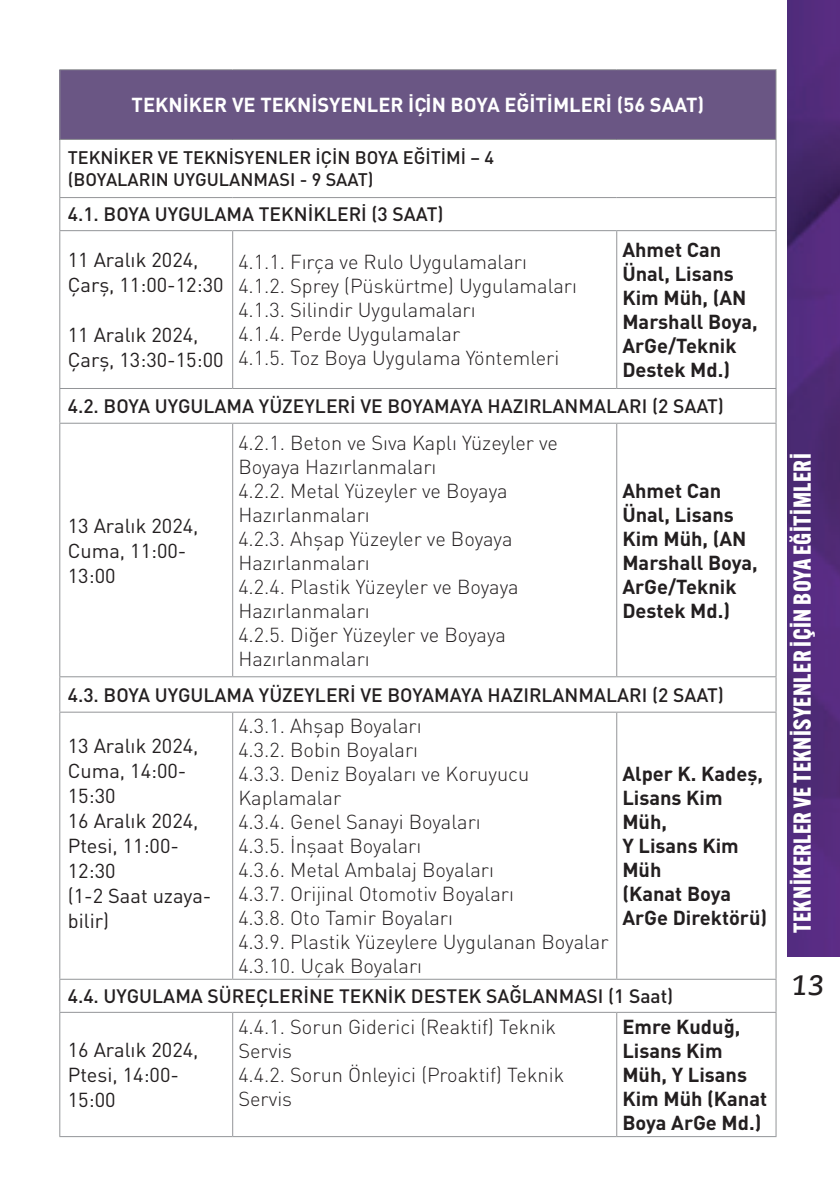
<style>
.page{position:relative;width:840px;height:1191px;background:#fff}
.page>*{position:absolute;margin:0;border:0;box-sizing:border-box;transform-origin:0 0}
.t1{font:italic 28px "Caecilia T Bold";color:#231f20}
.t2{font:700 24px "Alternate Gothic ATF";letter-spacing:.02em;color:#fff}
.t3{font:300 20px/24px "DIN Pro";color:#231f20}
.t4{font:700 20px/24px "DIN Pro";color:#231f20}
.t5{font:20px/25px "DIN Pro";color:#231f20}
.t6{font:700 20px "DIN Pro";color:#fff}
.t7{font:500 19.2px "DIN Pro";color:#231f20}
.t8{font:500 18px/22px "DIN Pro";color:#231f20}
</style>
<div class="page">
<img style="left:787px;top:0;width:52px;height:956px">
<div style="left:60px;top:70px;width:715px;height:69px;background:#6a5684"></div>
<hr style="left:59px;top:69px;width:173px;height:1px;background:#939598">
<hr style="left:59px;top:70px;width:1px;height:69px;background:#939598">
<hr style="left:232px;top:69px;width:384px;height:1px;background:#939598">
<hr style="left:616px;top:69px;width:160px;height:1px;background:#939598">
<hr style="left:775px;top:70px;width:1px;height:69px;background:#939598">
<hr style="left:59px;top:139px;width:173px;height:1px;background:#939598">
<hr style="left:59px;top:140px;width:1px;height:57px;background:#939598">
<hr style="left:232px;top:139px;width:384px;height:1px;background:#939598">
<hr style="left:616px;top:139px;width:160px;height:1px;background:#939598">
<hr style="left:775px;top:140px;width:1px;height:57px;background:#939598">
<hr style="left:59px;top:197px;width:173px;height:1px;background:#939598">
<hr style="left:59px;top:198px;width:1px;height:32px;background:#939598">
<hr style="left:232px;top:197px;width:384px;height:1px;background:#939598">
<hr style="left:616px;top:197px;width:160px;height:1px;background:#939598">
<hr style="left:775px;top:198px;width:1px;height:32px;background:#939598">
<hr style="left:59px;top:230px;width:173px;height:1px;background:#939598">
<hr style="left:59px;top:231px;width:1px;height:157px;background:#939598">
<hr style="left:232px;top:230px;width:384px;height:1px;background:#939598">
<hr style="left:232px;top:231px;width:1px;height:157px;background:#939598">
<hr style="left:616px;top:230px;width:160px;height:1px;background:#939598">
<hr style="left:775px;top:231px;width:1px;height:157px;background:#939598">
<hr style="left:59px;top:388px;width:173px;height:1px;background:#939598">
<hr style="left:59px;top:389px;width:1px;height:34px;background:#939598">
<hr style="left:232px;top:388px;width:384px;height:1px;background:#939598">
<hr style="left:616px;top:388px;width:160px;height:1px;background:#939598">
<hr style="left:775px;top:389px;width:1px;height:34px;background:#939598">
<hr style="left:59px;top:423px;width:173px;height:1px;background:#939598">
<hr style="left:59px;top:424px;width:1px;height:252px;background:#939598">
<hr style="left:232px;top:423px;width:384px;height:1px;background:#939598">
<hr style="left:232px;top:424px;width:1px;height:252px;background:#939598">
<hr style="left:616px;top:423px;width:160px;height:1px;background:#939598">
<hr style="left:775px;top:424px;width:1px;height:252px;background:#939598">
<hr style="left:59px;top:676px;width:173px;height:1px;background:#939598">
<hr style="left:59px;top:677px;width:1px;height:34px;background:#939598">
<hr style="left:232px;top:676px;width:384px;height:1px;background:#939598">
<hr style="left:616px;top:676px;width:160px;height:1px;background:#939598">
<hr style="left:775px;top:677px;width:1px;height:34px;background:#939598">
<hr style="left:59px;top:711px;width:173px;height:1px;background:#939598">
<hr style="left:59px;top:712px;width:1px;height:266px;background:#939598">
<hr style="left:232px;top:711px;width:384px;height:1px;background:#939598">
<hr style="left:232px;top:712px;width:1px;height:266px;background:#939598">
<hr style="left:616px;top:711px;width:160px;height:1px;background:#939598">
<hr style="left:775px;top:712px;width:1px;height:266px;background:#939598">
<hr style="left:59px;top:978px;width:173px;height:1px;background:#939598">
<hr style="left:59px;top:979px;width:1px;height:32px;background:#939598">
<hr style="left:232px;top:978px;width:384px;height:1px;background:#939598">
<hr style="left:616px;top:978px;width:160px;height:1px;background:#939598">
<hr style="left:775px;top:979px;width:1px;height:32px;background:#939598">
<hr style="left:59px;top:1011px;width:173px;height:1px;background:#939598">
<hr style="left:59px;top:1012px;width:1px;height:124px;background:#939598">
<hr style="left:232px;top:1011px;width:384px;height:1px;background:#939598">
<hr style="left:232px;top:1012px;width:1px;height:124px;background:#939598">
<hr style="left:616px;top:1011px;width:160px;height:1px;background:#939598">
<hr style="left:775px;top:1012px;width:1px;height:124px;background:#939598">
<hr style="left:59px;top:1136px;width:173px;height:1px;background:#939598">
<hr style="left:232px;top:1136px;width:384px;height:1px;background:#939598">
<hr style="left:616px;top:1136px;width:160px;height:1px;background:#939598">
<hr style="left:616px;top:231px;width:1px;height:157px;background:#939598">
<hr style="left:616px;top:424px;width:1px;height:252px;background:#939598">
<hr style="left:616px;top:712px;width:1px;height:266px;background:#939598">
<hr style="left:616px;top:1012px;width:1px;height:124px;background:#939598">
<p class="t6" style="left:132px;top:91px;width:573px">TEKNİKER VE TEKNİSYENLER İÇİN BOYA EĞİTİMLERİ (56 SAAT)</p>
<p class="t8" style="left:68px;top:146px;width:427px">TEKNİKER VE TEKNİSYENLER İÇİN BOYA EĞİTİMİ – 4 (BOYALARIN UYGULANMASI - 9 SAAT)</p>
<p class="t7" style="left:68px;top:201px;width:377px">4.1. BOYA UYGULAMA TEKNİKLERİ (3 SAAT)</p>
<p class="t5" style="left:68px;top:247px;width:157px">11 Aralık 2024,<br>Çarş, 11:00-12:30</p>
<p class="t5" style="left:68px;top:322px;width:157px">11 Aralık 2024,<br>Çarş, 13:30-15:00</p>
<p class="t4" style="left:622px;top:237px;width:137px">Ahmet Can<br>Ünal, Lisans<br>Kim Müh, (AN<br>Marshall Boya,<br>ArGe/Teknik<br>Destek Md.)</p>
<p class="t7" style="left:68px;top:393px;width:657px">4.2. BOYA UYGULAMA YÜZEYLERİ VE BOYAMAYA HAZIRLANMALARI (2 SAAT)</p>
<p class="t3" style="left:238px;top:249px;width:340px">4.1.1. Fırça ve Rulo Uygulamaları 4.1.2. Sprey (Püskürtme) Uygulamaları 4.1.3. Silindir Uygulamaları<br>4.1.4. Perde Uygulamalar<br>4.1.5. Toz Boya Uygulama Yöntemleri</p>
<p class="t5" style="left:68px;top:512px;width:132px">13 Aralık 2024,<br>Cuma, 11:00-<br>13:00</p>
<p class="t3" style="left:238px;top:429px;width:321px">4.2.1. Beton ve Sıva Kaplı Yüzeyler ve<br>Boyaya Hazırlanmaları<br>4.2.2. Metal Yüzeyler ve Boyaya<br>Hazırlanmaları<br>4.2.3. Ahşap Yüzeyler ve Boyaya<br>Hazırlanmaları<br>4.2.4. Plastik Yüzeyler ve Boyaya<br>Hazırlanmaları<br>4.2.5. Diğer Yüzeyler ve Boyaya<br>Hazırlanmaları</p>
<p class="t4" style="left:622px;top:477px;width:137px">Ahmet Can<br>Ünal, Lisans<br>Kim Müh, (AN<br>Marshall Boya,<br>ArGe/Teknik<br>Destek Md.)</p>
<p class="t7" style="left:68px;top:682px;width:657px">4.3. BOYA UYGULAMA YÜZEYLERİ VE BOYAMAYA HAZIRLANMALARI (2 SAAT)</p>
<p class="t5" style="left:68px;top:733px;width:145px">13 Aralık 2024,<br>Cuma, 14:00-<br>15:30<br>16 Aralık 2024,<br>Ptesi, 11:00-<br>12:30<br>(1-2 Saat uzaya&shy;bilir)</p>
<p class="t3" style="left:238px;top:713px;width:371px">4.3.1. Ahşap Boyaları<br>4.3.2. Bobin Boyaları<br>4.3.3. Deniz Boyaları ve Koruyucu<br>Kaplamalar<br>4.3.4. Genel Sanayi Boyaları<br>4.3.5. İnşaat Boyaları<br>4.3.6. Metal Ambalaj Boyaları<br>4.3.7. Orijinal Otomotiv Boyaları<br>4.3.8. Oto Tamir Boyaları<br>4.3.9. Plastik Yüzeylere Uygulanan Boyalar<br>4.3.10. Uçak Boyaları</p>
<p class="t4" style="left:622px;top:761px;width:146px">Alper K. Kadeş,<br>Lisans Kim<br>Müh,<br>Y Lisans Kim<br>Müh<br>(Kanat Boya<br>ArGe Direktörü)</p>
<p class="t7" style="left:68px;top:983px;width:606px">4.4. UYGULAMA SÜREÇLERİNE TEKNİK DESTEK SAĞLANMASI (1 Saat)</p>
<p class="t5" style="left:68px;top:1036px;width:132px">16 Aralık 2024,<br>Ptesi, 14:00-<br>15:00</p>
<p class="t3" style="left:238px;top:1014px;width:327px">4.4.1. Sorun Giderici (Reaktif) Teknik<br>Servis<br>4.4.2. Sorun Önleyici (Proaktif) Teknik<br>Servis</p>
<p class="t4" style="left:622px;top:1014px;width:146px">Emre Kuduğ,<br>Lisans Kim<br>Müh, Y Lisans<br>Kim Müh (Kanat<br>Boya ArGe Md.)</p>
<p class="t2" style="left:786px;top:932px;width:481px;rotate:-90deg">TEKNİKERLER VE TEKNİSYENLER İÇİN BOYA EĞİTİMLERİ</p>
<h1 class="t1" style="left:790px;top:968px;width:35px">13</h1>
</div>
